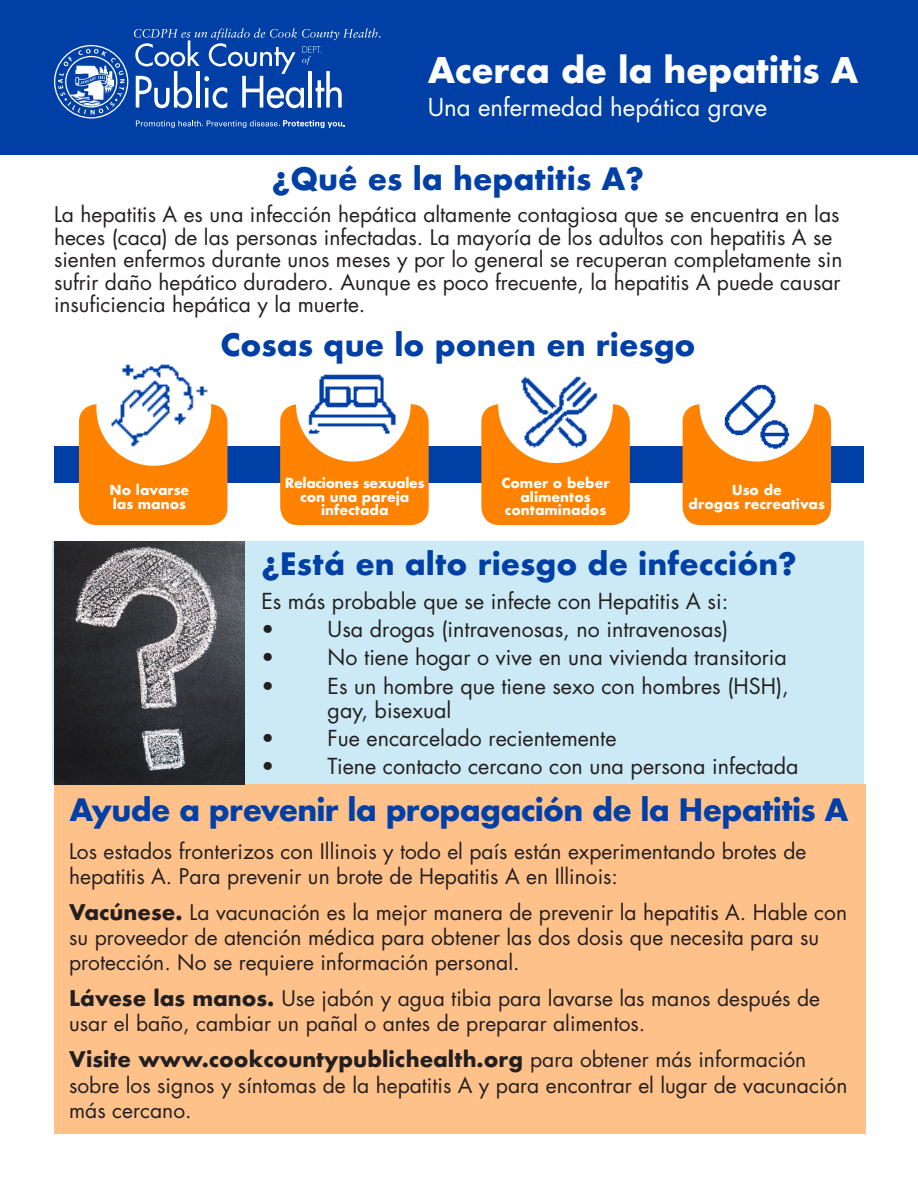
<style>
.page{position:relative;width:918px;height:1188px;background:#fff}
.page>*{position:absolute;margin:0;border:0;box-sizing:border-box;transform-origin:0 0}
.t1{font:700 34.5px "Futura";letter-spacing:-.01em;color:#fff}
.t2{font:700 30px "Futura";color:#0040a6}
.t3{font:700 30px "Futura";letter-spacing:-.025em;color:#0040a6}
.t4{font:24px "Futura";color:#fff}
.t5{font:21.45px/24px "Futura";color:#231f20}
.t6{font:21px/25.2px "Futura";color:#231f20}
.t7{font:700 13.5px/13.5px "Futura";color:#fff;text-align:center}
.s1{font-weight:700}
</style>
<div class="page">
<div style="left:52px;top:541px;width:812px;height:243px;background:#cceaf5"></div>
<div style="left:54px;top:447px;width:810px;height:36px;background:#0040a6"></div>
<div style="left:79px;top:404px;width:148px;height:121px;background:#ff8200;border-radius:18px"></div>
<div style="left:280px;top:404px;width:149px;height:121px;background:#ff8200;border-radius:18px"></div>
<div style="left:481px;top:404px;width:149px;height:121px;background:#ff8200;border-radius:18px"></div>
<div style="left:683px;top:404px;width:148px;height:121px;background:#ff8200;border-radius:18px"></div>
<div style="left:96px;top:351px;width:115px;height:115px;background:#fff;border-radius:50%"></div>
<div style="left:296px;top:347px;width:115px;height:115px;background:#fff;border-radius:50%"></div>
<div style="left:498px;top:348px;width:115px;height:115px;background:#fff;border-radius:50%"></div>
<div style="left:699px;top:347px;width:115px;height:115px;background:#fff;border-radius:50%"></div>
<img style="left:99px;top:364px;width:111px;height:90px">
<img style="left:719px;top:384px;width:76px;height:75px">
<img style="left:515px;top:376px;width:88px;height:85px">
<img style="left:304px;top:374px;width:95px;height:70px">
<div style="left:0;top:0;width:918px;height:154px;background:#0040a6"></div>
<svg style="left:136px;top:120px;width:209px;height:8px"></svg>
<svg style="left:54px;top:45px;width:74px;height:74px"></svg>
<svg style="left:134px;top:28px;width:246px;height:80px"></svg>
<div style="left:54px;top:784px;width:811px;height:350px;background:#ffc18a"></div>
<img style="left:54px;top:541px;width:190px;height:243px">
<p class="t1" style="left:428px;top:45px;width:432px">Acerca de la hepatitis A</p>
<p class="t4" style="left:428px;top:92px;width:341px">Una enfermedad hepática grave</p>
<p class="t2" style="left:272px;top:157px;width:374px">¿Qué es la hepatitis A?</p>
<p class="t6" style="left:54px;top:203px;width:790px;line-height:22.5px">La hepatitis A es una infección hepática altamente contagiosa que se encuentra en las heces (caca) de las personas infectadas. La mayoría de los adultos con hepatitis A se sienten enfermos durante unos meses y por lo general se recuperan completamente sin sufrir daño hepático duradero. Aunque es poco frecuente, la hepatitis A puede causar insuficiencia hepática y la muerte.</p>
<p class="t2" style="left:221px;top:323px;width:477px">Cosas que lo ponen en riesgo</p>
<p class="t7" style="left:109px;top:483px;width:81px;text-align:left">No lavarse las manos</p>
<p class="t7" style="left:285px;top:476px;width:141px">Relaciones sexuales con una pareja infectada</p>
<p class="t7" style="left:732px;top:483px;width:52px">Uso de</p>
<p class="t7" style="left:502px;top:477px;width:110px">Comer o beber</p>
<p class="t7" style="left:505px;top:490px;width:103px">alimentos contaminados</p>
<p class="t7" style="left:689px;top:497px;width:138px">drogas recreativas</p>
<p class="t2" style="left:261px;top:542px;width:537px">¿Está en alto riesgo de infección?</p>
<p class="t5" style="left:261px;top:589px;width:468px">Es más probable que se infecte con Hepatitis A si:</p>
<p class="t5" style="left:261px;top:618px;width:14px">•</p>
<p class="t5" style="left:328px;top:618px;width:402px">Usa drogas (intravenosas, no intravenosas)</p>
<p class="t5" style="left:261px;top:646px;width:14px">•</p>
<p class="t5" style="left:328px;top:646px;width:461px">No tiene hogar o vive en una vivienda transitoria</p>
<p class="t5" style="left:261px;top:674px;width:14px">•</p>
<p class="t5" style="left:328px;top:674px;width:463px">Es un hombre que tiene sexo con hombres (HSH), gay, bisexual</p>
<p class="t5" style="left:261px;top:726px;width:14px">•</p>
<p class="t5" style="left:328px;top:726px;width:290px">Fue encarcelado recientemente</p>
<p class="t5" style="left:261px;top:755px;width:14px">•</p>
<p class="t5" style="left:328px;top:755px;width:473px">Tiene contacto cercano con una persona infectada</p>
<p class="t3" style="left:69px;top:788px;width:781px">Ayude a prevenir la propagación de la Hepatitis A</p>
<p class="t6" style="left:69px;top:839px;width:739px">Los estados fronterizos con Illinois y todo el país están experimentando brotes de hepatitis A. Para prevenir un brote de Hepatitis A en Illinois:</p>
<p class="t6" style="left:69px;top:900px;width:780px"><span class="s1">Vacúnese.</span> La vacunación es la mejor manera de prevenir la hepatitis A. Hable con su proveedor de atención médica para obtener las dos dosis que necesita para su protección. No se requiere información personal.</p>
<p class="t6" style="left:69px;top:986px;width:753px"><span class="s1">Lávese las manos.</span> Use jabón y agua tibia para lavarse las manos después de usar el baño, cambiar un pañal o antes de preparar alimentos.</p>
<p class="t6" style="left:69px;top:1047px;width:780px"><span class="s1">Visite www.cookcountypublichealth.org</span> para obtener más información sobre los signos y síntomas de la hepatitis A y para encontrar el lugar de vacunación más cercano.</p>
</div>
